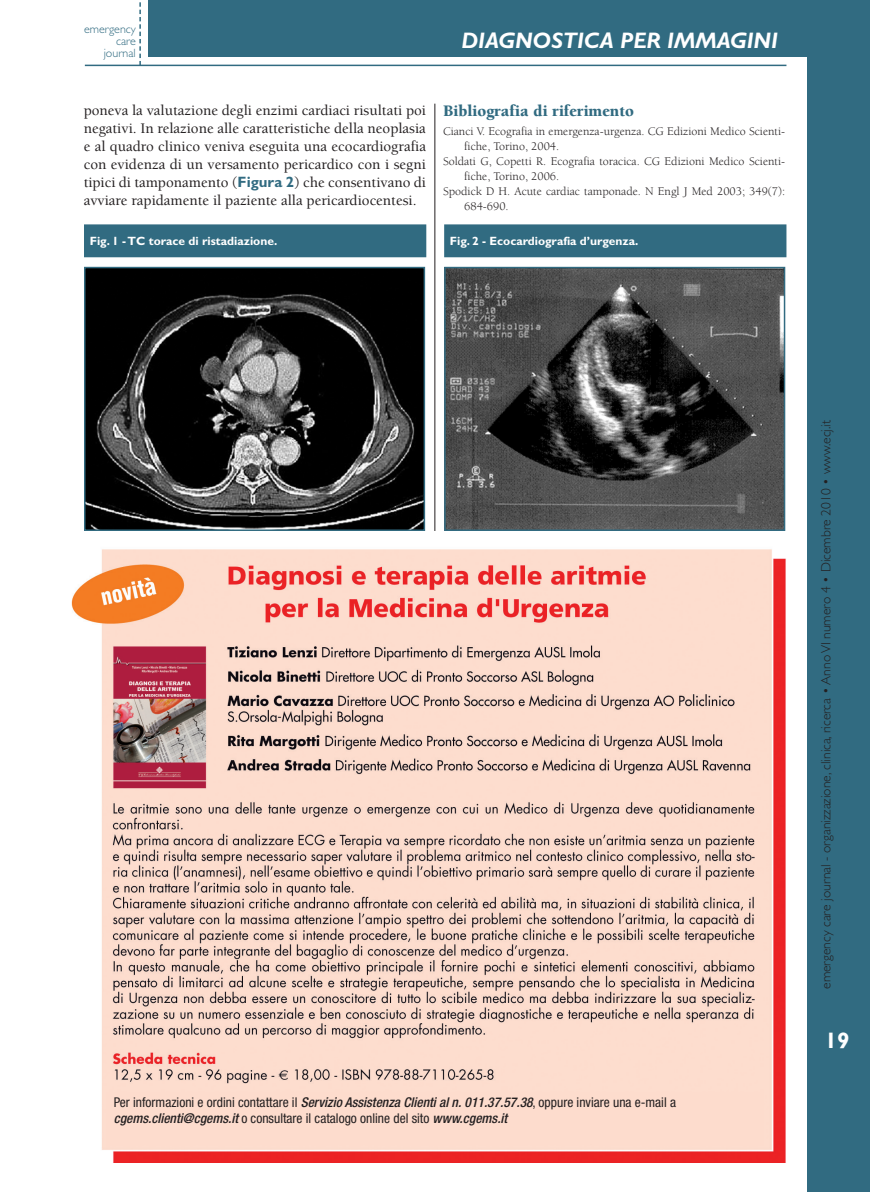
<style>
.page{position:relative;width:870px;height:1192px;background:#fff}
.page>*{position:absolute;margin:0;border:0;box-sizing:border-box;transform-origin:0 0}
.t1{font:italic 700 22.5px "Gill Sans";color:#fff}
.t2{font:700 22.5px "Gill Sans";color:#fff}
.t3{font:900 16.5px "Berkeley";color:#316b81}
.t4{font:500 15px/18px "Berkeley";color:#231f20;text-align:justify}
.t5{font:condensed 13.5px/16.2px "Helvetica Neue";color:#231f20}
.t6{font:300 13.5px "Gill Sans";color:#231f20}
.t7{font:12px "Berkeley";color:#231f20}
.t8{font:700 12px "Gill Sans";color:#fff}
.t9{font:300 12px/12px "Gill Sans";color:#316b81;text-align:right}
.s1{font-family:"Gill Sans";font-weight:700;color:#316b81}
.s2{font-weight:500;font-style:italic}
</style>
<div class="page">
<div style="left:149px;top:0;width:721px;height:57px;background:#316b81"></div>
<div style="left:808px;top:0;width:62px;height:1192px;background:#316b81"></div>
<hr style="left:85px;top:65px;width:701px;height:1px;background:#316b81">
<svg style="left:139px;top:2px;width:2px;height:63px"></svg>
<hr style="left:434px;top:104px;width:1px;height:427px;background:#231f20">
<div style="left:85px;top:225px;width:341px;height:32px;background:#316b81"></div>
<div style="left:84px;top:224px;width:342px;height:33px;border:2px solid #316b81"></div>
<div style="left:445px;top:225px;width:341px;height:32px;background:#316b81"></div>
<div style="left:444px;top:224px;width:342px;height:33px;border:2px solid #316b81"></div>
<img style="left:87px;top:270px;width:335px;height:258px">
<div style="left:84px;top:267px;width:341px;height:264px;border:2px solid #316b81"></div>
<img style="left:447px;top:270px;width:335px;height:258px">
<div style="left:444px;top:267px;width:341px;height:264px;border:2px solid #316b81"></div>
<img style="left:71px;top:549px;width:715px;height:614px">
<p class="t9" style="left:84px;top:23px;width:53px">emergency care journal</p>
<h1 class="t1" style="left:461px;top:28px;width:318px">DIAGNOSTICA PER IMMAGINI</h1>
<p class="t4" style="left:84px;top:101px;width:344px">poneva la valutazione degli enzimi cardiaci risultati poi negativi. In relazione alle caratteristiche della neoplasia e al quadro clinico veniva eseguita una ecocardiografia con evidenza di un versamento pericardico con i segni tipici di tamponamento (<span class="s1">Figura 2</span>) che consentivano di avviare rapidamente il paziente alla pericardiocentesi.</p>
<p class="t8" style="left:90px;top:234px;width:189px">Fig. 1 - TC torace di ristadiazione.</p>
<p class="t8" style="left:450px;top:234px;width:190px">Fig. 2 - Ecocardiografia d’urgenza.</p>
<p class="t3" style="left:443px;top:102px;width:193px">Bibliografia di riferimento</p>
<p class="t7" style="left:443px;top:125px;width:344px">Cianci V. Ecografia in emergenza-urgenza. CG Edizioni Medico Scienti-</p>
<p class="t7" style="left:464px;top:140px;width:97px">fiche, Torino, 2004.</p>
<p class="t7" style="left:443px;top:155px;width:344px">Soldati G, Copetti R. Ecografia toracica. CG Edizioni Medico Scienti-</p>
<p class="t7" style="left:464px;top:170px;width:97px">fiche, Torino, 2006.</p>
<p class="t7" style="left:443px;top:185px;width:344px">Spodick D H. Acute cardiac tamponade. N Engl J Med 2003; 349(7):</p>
<p class="t7" style="left:464px;top:200px;width:46px">684-690.</p>
<p class="t5" style="left:114px;top:1094px;width:564px">Per informazioni e ordini contattare il <span class="s2">Servizio Assistenza Clienti al n. 011.37.57.38</span>, oppure inviare una e-mail a <span class="s2">cgems.clienti@cgems.it</span> o consultare il catalogo online del sito <span class="s2">www.cgems.it</span></p>
<p class="t6" style="left:818px;top:989px;width:570px;rotate:-90deg">emergency care journal - organizzazione, clinica, ricerca • Anno VI numero 4 • Dicembre 2010 • www.ecj.it</p>
<h1 class="t2" style="left:825px;top:1027px;width:26px">19</h1>
</div>
